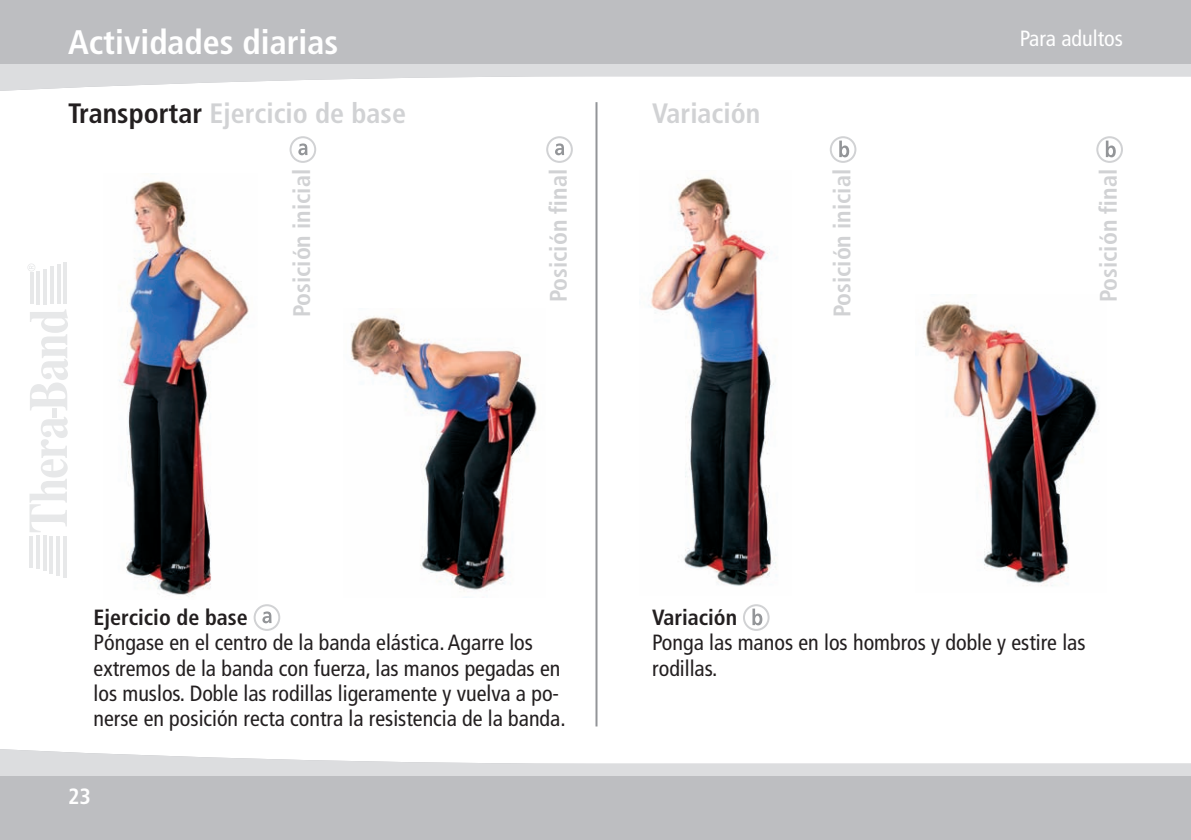
<style>
.page{position:relative;width:1191px;height:840px;background:#fff}
.page>*{position:absolute;margin:0;border:0;box-sizing:border-box;transform-origin:0 0}
.t1{font:700 condensed 34px "Frutiger";color:#fff}
.t2{font:700 condensed 28px "Frutiger";color:#d1d2d4}
.t3{font:700 condensed 24px "Frutiger";color:#d1d2d4}
.t4{font:condensed 22px/25.2px "Frutiger";color:#231f20}
.t5{font:700 condensed 22px "Frutiger";color:#231f20}
.t6{font:condensed 22px "Frutiger";color:#fff}
.t7{font:700 condensed 22px "Frutiger";color:#fff}
.s1{color:#231f20}
</style>
<div class="page">
<img style="left:650px;top:177px;width:127px;height:409px">
<img style="left:119px;top:181px;width:130px;height:416px">
<img style="left:351px;top:316px;width:186px;height:276px">
<img style="left:924px;top:302px;width:175px;height:284px">
<div style="left:0;top:0;width:1191px;height:64px;background:#bdbec1"></div>
<svg style="left:0;top:64px;width:1191px;height:27px;fill:#dcdddf"></svg>
<div style="left:0;top:775px;width:1191px;height:64px;background:#bdbec1"></div>
<svg style="left:0;top:749px;width:1191px;height:26px;fill:#dcdddf"></svg>
<hr style="left:63px;top:535px;width:4px;height:42px;background:#e7e8e9">
<hr style="left:29px;top:535px;width:4px;height:32px;background:#e7e8e9">
<hr style="left:36px;top:535px;width:4px;height:33px;background:#e7e8e9">
<hr style="left:43px;top:535px;width:4px;height:35px;background:#e7e8e9">
<hr style="left:49px;top:535px;width:4px;height:38px;background:#e7e8e9">
<hr style="left:56px;top:535px;width:4px;height:40px;background:#e7e8e9">
<hr style="left:63px;top:262px;width:4px;height:42px;background:#e7e8e9">
<hr style="left:30px;top:273px;width:3px;height:31px;background:#e7e8e9">
<hr style="left:36px;top:271px;width:4px;height:33px;background:#e7e8e9">
<hr style="left:43px;top:269px;width:4px;height:35px;background:#e7e8e9">
<hr style="left:50px;top:266px;width:4px;height:38px;background:#e7e8e9">
<hr style="left:57px;top:264px;width:3px;height:40px;background:#e7e8e9">
<svg style="left:27px;top:263px;width:8px;height:8px"></svg>
<svg style="left:30px;top:416px;width:38px;height:116px"></svg>
<svg style="left:30px;top:309px;width:38px;height:101px"></svg>
<hr style="left:52px;top:407px;width:4px;height:10px;background:#e7e8e9">
<svg style="left:298px;top:143px;width:9px;height:12px"></svg>
<div style="left:289px;top:136px;width:27px;height:27px;border:2px solid #d1d2d4;border-radius:50%"></div>
<svg style="left:555px;top:143px;width:9px;height:12px"></svg>
<div style="left:546px;top:136px;width:27px;height:27px;border:2px solid #d1d2d4;border-radius:50%"></div>
<svg style="left:262px;top:611px;width:9px;height:12px"></svg>
<div style="left:254px;top:604px;width:26px;height:26px;border:2px solid #d1d2d4;border-radius:50%"></div>
<svg style="left:839px;top:140px;width:10px;height:17px"></svg>
<div style="left:829px;top:136px;width:27px;height:27px;border:2px solid #d1d2d4;border-radius:50%"></div>
<svg style="left:1105px;top:140px;width:10px;height:17px"></svg>
<div style="left:1096px;top:136px;width:27px;height:27px;border:2px solid #d1d2d4;border-radius:50%"></div>
<svg style="left:752px;top:608px;width:10px;height:17px"></svg>
<div style="left:743px;top:604px;width:26px;height:26px;border:2px solid #d1d2d4;border-radius:50%"></div>
<hr style="left:595px;top:102px;width:2px;height:624px;background:#939598">
<h1 class="t1" style="left:68px;top:28px;width:272px">Actividades diarias</h1>
<p class="t6" style="left:1019px;top:29px;width:105px">Para adultos</p>
<p class="t2" style="left:68px;top:102px;width:339px"><span class="s1">Transportar</span> Ejercicio de base</p>
<p class="t3" style="left:292px;top:317px;width:150px;rotate:-90deg">Posición inicial</p>
<p class="t3" style="left:549px;top:302px;width:134px;rotate:-90deg">Posición final</p>
<p class="t2" style="left:652px;top:102px;width:110px">Variación</p>
<p class="t3" style="left:832px;top:317px;width:150px;rotate:-90deg">Posición inicial</p>
<p class="t3" style="left:1099px;top:302px;width:134px;rotate:-90deg">Posición final</p>
<p class="t5" style="left:94px;top:608px;width:156px">Ejercicio de base</p>
<p class="t4" style="left:94px;top:631px;width:473px">Póngase en el centro de la banda elástica. Agarre los extremos de la banda con fuerza, las manos pegadas en los muslos. Doble las rodillas ligeramente y vuelva a po&shy;nerse en posición recta contra la resistencia de la banda.</p>
<p class="t7" style="left:68px;top:786px;width:24px">23</p>
<p class="t5" style="left:652px;top:608px;width:86px">Variación</p>
<p class="t4" style="left:652px;top:631px;width:435px">Ponga las manos en los hombros y doble y estire las rodillas.</p>
</div>
